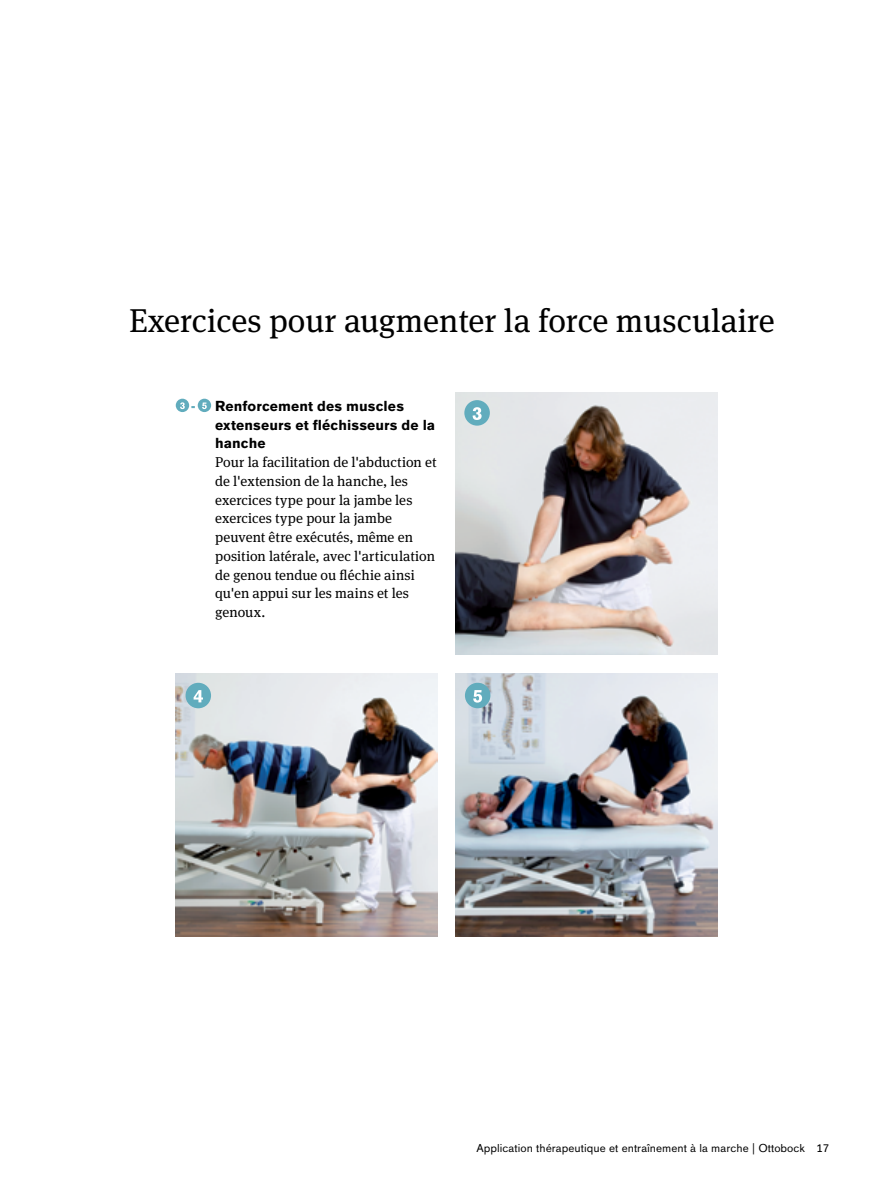
<style>
.page{position:relative;width:893px;height:1191px;background:#fff}
.page>*{position:absolute;margin:0;border:0;box-sizing:border-box;transform-origin:0 0}
.t1{font:33px "OBO Serif";color:#000}
.t2{font:14.25px/18.8px "OBO Serif";letter-spacing:.005em;color:#000}
.t3{font:700 14.25px/18.8px "OBO Sans";letter-spacing:.005em;color:#000}
.t4{font:11.25px "OBO Sans";letter-spacing:.005em;color:#000}
.s1{color:#61acbd}
</style>
<div class="page">
<img style="left:456px;top:392px;width:261px;height:262px">
<img style="left:176px;top:673px;width:261px;height:263px">
<img style="left:456px;top:673px;width:261px;height:263px">
<div style="left:176px;top:399px;width:13px;height:13px;background:#61acbd;border-radius:50%"></div>
<svg style="left:180px;top:402px;width:5px;height:7px"></svg>
<div style="left:198px;top:399px;width:13px;height:13px;background:#61acbd;border-radius:50%"></div>
<svg style="left:202px;top:402px;width:5px;height:7px"></svg>
<div style="left:186px;top:683px;width:25px;height:25px;background:#61acbd;border-radius:50%"></div>
<svg style="left:194px;top:690px;width:9px;height:12px"></svg>
<div style="left:465px;top:683px;width:25px;height:25px;background:#61acbd;border-radius:50%"></div>
<svg style="left:473px;top:690px;width:9px;height:12px"></svg>
<div style="left:464px;top:400px;width:26px;height:25px;background:#61acbd;border-radius:50%"></div>
<svg style="left:473px;top:407px;width:9px;height:13px"></svg>
<h1 class="t1" style="left:129px;top:301px;width:647px">Exercices pour augmenter la force musculaire</h1>
<p class="t3" style="left:215px;top:396px;width:222px;text-indent:-24px"><span class="s1">-</span> Renforcement des muscles extenseurs et fléchisseurs de la hanche</p>
<p class="t2" style="left:215px;top:453px;width:223px">Pour la facilitation de l'abduction et de l'extension de la hanche, les exercices type pour la jambe les exercices type pour la jambe peuvent être exécutés, même en position latérale, avec l'articulation de genou tendue ou fléchie ainsi qu'en appui sur les mains et les genoux.</p>
<p class="t4" style="left:476px;top:1141px;width:354px">Application thérapeutique et entraînement à la marche | Ottobock 17</p>
</div>
